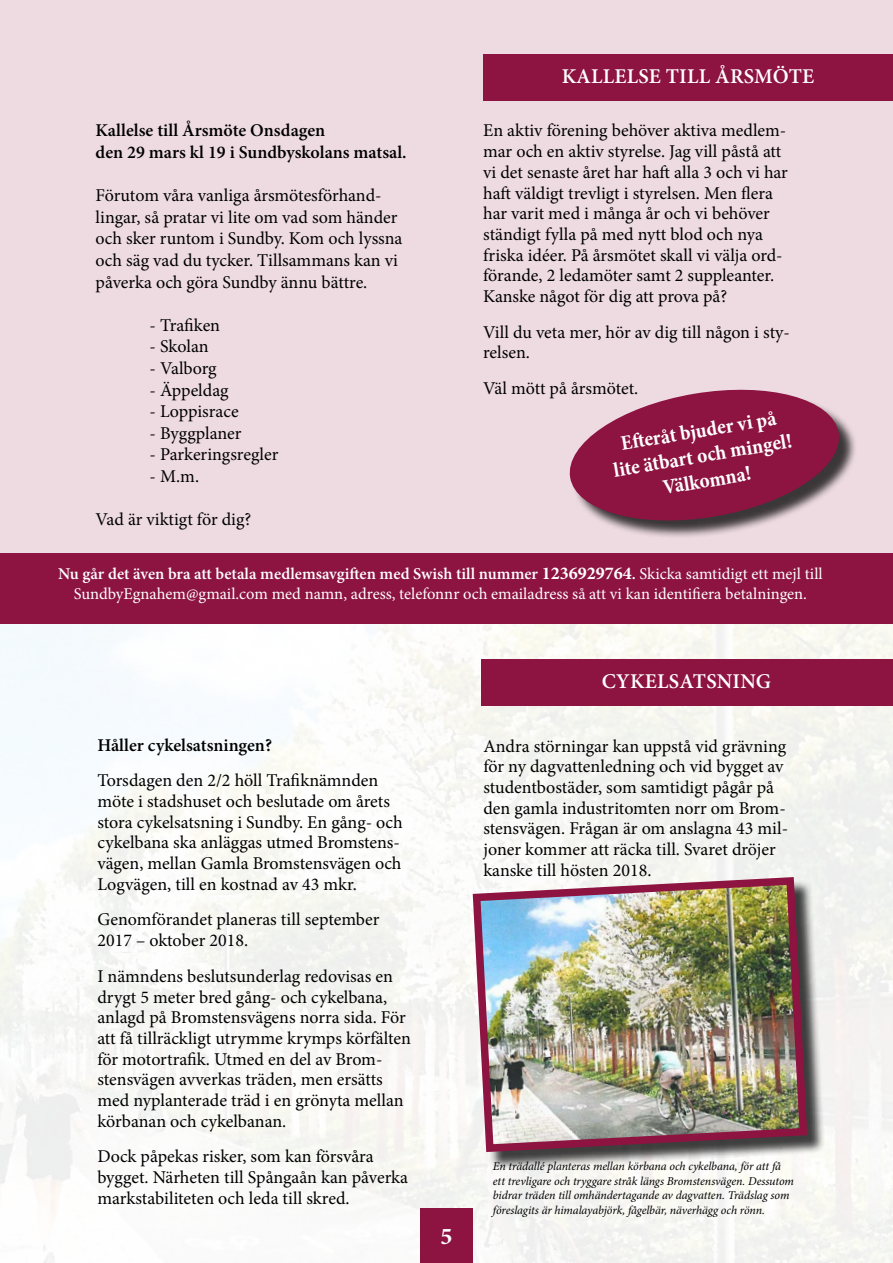
<style>
.page{position:relative;width:893px;height:1263px;background:#fff}
.page>*{position:absolute;margin:0;border:0;box-sizing:border-box;transform-origin:0 0}
.t1{font:700 24px "Minion Pro";color:#fff}
.t2{font:700 condensed 21px/25.2px "Minion Pro";color:#fff;text-align:center}
.t3{font:600 21px "Minion Pro";letter-spacing:.01em;color:#fff}
.t4{font:18px/20.7px "Minion Pro";letter-spacing:-.005em;color:#000}
.t5{font:600 18px/21.6px "Minion Pro";color:#000}
.t6{font:16.5px/19.8px "Minion Pro";color:#fff;text-align:center}
.t7{font:italic 12px/14.4px "Minion Pro";letter-spacing:-.01em;color:#000}
.s1{font-weight:600}
.s2{font-weight:700;font-size:18px}
</style>
<div class="page">
<div style="left:0;top:0;width:893px;height:591px;background:#eedbe2"></div>
<img style="left:0;top:624px;width:893px;height:639px">
<div style="left:483px;top:54px;width:410px;height:47px;background:#8d1341"></div>
<div style="left:420px;top:1209px;width:53px;height:54px;background:#8d1341"></div>
<div style="left:482px;top:659px;width:411px;height:47px;background:#8d1341"></div>
<div style="left:475px;top:880px;width:350px;height:290px;background:#000;opacity:.75"></div>
<img style="left:469px;top:873px;width:342px;height:283px">
<div style="left:572px;top:392px;width:286px;height:147px;background:#000;opacity:.75"></div>
<svg style="left:569px;top:389px;width:275px;height:140px"></svg>
<div style="left:0;top:553px;width:893px;height:71px;background:#8d1341"></div>
<p class="t5" style="left:96px;top:120px;width:313px">Kallelse till Årsmöte Onsdagen<br>den 29 mars kl 19 i Sundbyskolans matsal.</p>
<p class="t4" style="left:96px;top:185px;width:308px;line-height:21.6px">Förutom våra vanliga årsmötesförhand&shy;lingar, så pratar vi lite om vad som händer och sker runtom i Sundby. Kom och lyssna och säg vad du tycker. Tillsammans kan vi påverka och göra Sundby ännu bättre.</p>
<p class="t4" style="left:150px;top:315px;width:72px">- Trafiken</p>
<p class="t4" style="left:150px;top:336px;width:60px">- Skolan</p>
<p class="t4" style="left:150px;top:358px;width:69px">- Valborg</p>
<p class="t4" style="left:150px;top:380px;width:80px">- Äppeldag</p>
<p class="t4" style="left:150px;top:401px;width:90px">- Loppisrace</p>
<p class="t4" style="left:150px;top:423px;width:93px">- Byggplaner</p>
<p class="t4" style="left:150px;top:444px;width:130px">- Parkeringsregler</p>
<p class="t4" style="left:150px;top:466px;width:51px">- M.m.</p>
<p class="t4" style="left:96px;top:509px;width:157px">Vad är viktigt för dig?</p>
<p class="t3" style="left:562px;top:62px;width:254px">KALLELSE TILL ÅRSMÖTE</p>
<p class="t4" style="left:483px;top:120px;width:306px">En aktiv förening behöver aktiva medlem&shy;mar och en aktiv styrelse. Jag vill påstå att vi det senaste året har haft alla 3 och vi har haft väldigt trevligt i styrelsen. Men flera har varit med i många år och vi behöver ständigt fylla på med nytt blod och nya friska idéer. På årsmötet skall vi välja ord&shy;förande, 2 ledamöter samt 2 suppleanter.<br>Kanske något för dig att prova på?</p>
<p class="t4" style="left:483px;top:322px;width:308px">Vill du veta mer, hör av dig till någon i sty&shy;relsen.</p>
<p class="t4" style="left:483px;top:378px;width:157px">Väl mött på årsmötet.</p>
<p class="t2" style="left:607px;top:434px;width:182px;rotate:-10deg">Eft eråt bjuder vi på lite ätbart och mingel!<br>Välkomna!</p>
<p class="t6" style="left:58px;top:564px;width:766px"><span class="s1">Nu går det även bra att betala medlemsavgiften med Swish till nummer</span> <span class="s2">1236929764</span><span class="s1">.</span> Skicka samtidigt ett mejl till<br>SundbyEgnahem@gmail.com med namn, adress, telefonnr och emailadress så att vi kan identifiera betalningen.</p>
<p class="t5" style="left:97px;top:734px;width:176px">Håller cykelsatsningen?</p>
<p class="t4" style="left:97px;top:770px;width:307px">Torsdagen den 2/2 höll Trafiknämnden möte i stadshuset och beslutade om årets stora cykelsatsning i Sundby. En gång- och cykelbana ska anläggas utmed Bromstens&shy;vägen, mellan Gamla Bromstensvägen och Logvägen, till en kostnad av 43 mkr.</p>
<p class="t4" style="left:97px;top:909px;width:284px">Genomförandet planeras till september<br>2017 – oktober 2018.</p>
<p class="t4" style="left:97px;top:966px;width:315px">I nämndens beslutsunderlag redovisas en drygt 5 meter bred gång- och cykelbana, anlagd på Bromstensvägens norra sida. För att få tillräckligt utrymme krymps körfälten för motortrafik. Utmed en del av Brom&shy;stensvägen avverkas träden, men ersätts med nyplanterade träd i en grönyta mellan körbanan och cykelbanan.</p>
<p class="t4" style="left:97px;top:1146px;width:312px">Dock påpekas risker, som kan försvåra bygget. Närheten till Spångaån kan påverka markstabiliteten och leda till skred.</p>
<h1 class="t1" style="left:440px;top:1219px;width:13px">5</h1>
<p class="t3" style="left:602px;top:667px;width:171px">CYKELSATSNING</p>
<p class="t4" style="left:483px;top:735px;width:306px">Andra störningar kan uppstå vid grävning för ny dagvattenledning och vid bygget av studentbostäder, som samtidigt pågår på den gamla industritomten norr om Brom&shy;stensvägen. Frågan är om anslagna 43 mil&shy;joner kommer att räcka till. Svaret dröjer kanske till hösten 2018.</p>
<p class="t7" style="left:493px;top:1159px;width:303px">En trädallé planteras mellan körbana och cykelbana, för att få ett trevligare och tryggare stråk längs Bromstensvägen. Dessutom bidrar träden till omhändertagande av dagvatten. Trädslag som föreslagits är himalayabjörk, fågelbär, näverhägg och rönn.</p>
</div>
